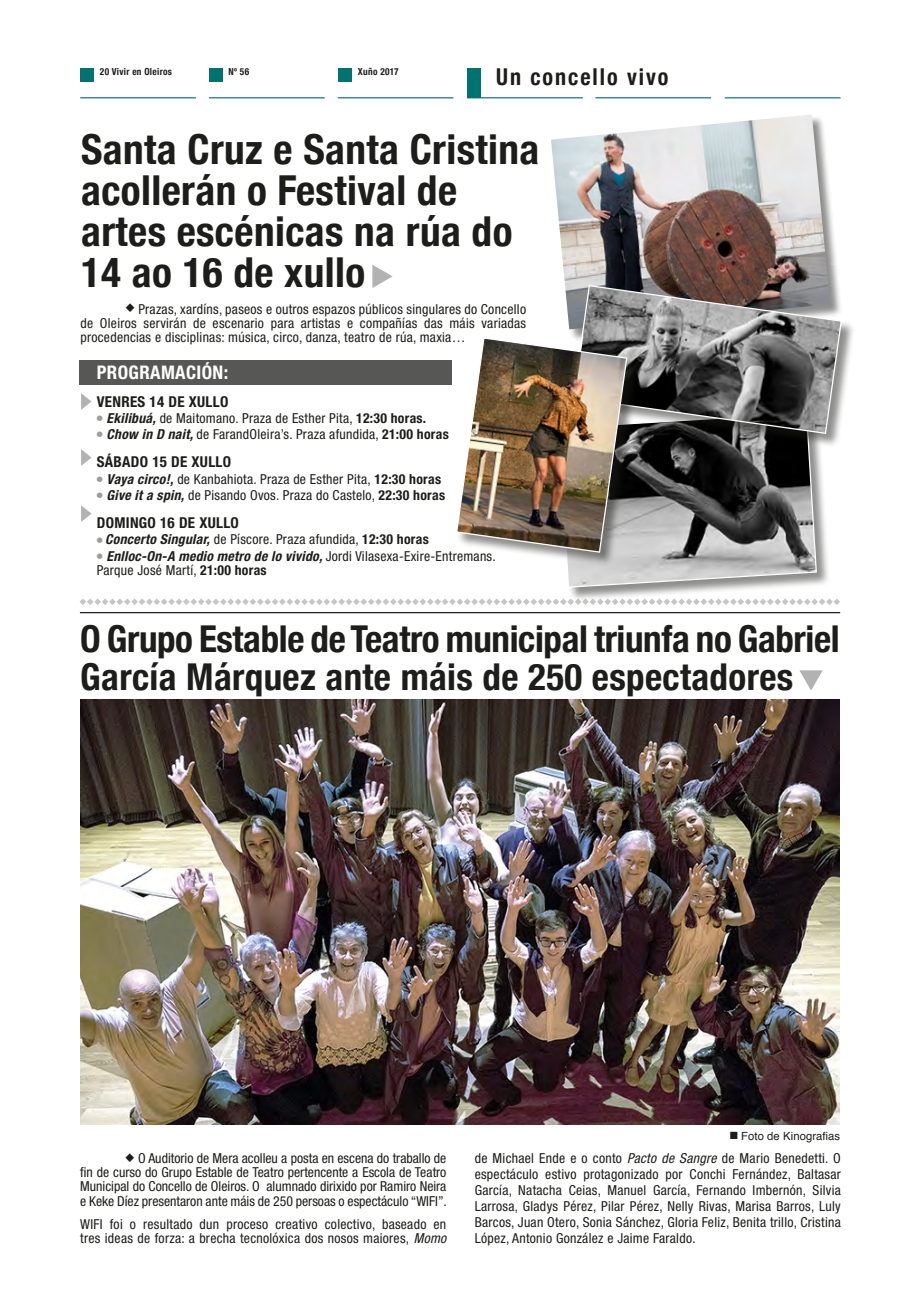
<style>
.page{position:relative;width:904px;height:1312px;background:#fff}
.page>*{position:absolute;margin:0;border:0;box-sizing:border-box;transform-origin:0 0}
.t1{font:700 condensed 41.25px/41.1px "Helvetica Neue";letter-spacing:.01em;color:#1d1d1b}
.t2{font:700 condensed 37px/37.1px "Helvetica Neue";letter-spacing:-.01em;color:#1d1d1b}
.t3{font:700 condensed 23.25px "Helvetica Neue";letter-spacing:.09em;color:#1d1d1b;scale:.95 1}
.t4{font:700 condensed 18.75px "Helvetica Neue";letter-spacing:.02em;color:#fff}
.t5{font:700 condensed 15px "Helvetica Neue";letter-spacing:.02em;color:#1d1d1b}
.t6{font:condensed 13.75px/16px "Helvetica Neue";letter-spacing:.02em;color:#1d1d1b}
.t7{font:11.25px "Helvetica";letter-spacing:.005em;color:#1d1d1b}
.t8{font:700 condensed 9.75px "Helvetica Neue";letter-spacing:.035em;color:#1d1d1b;scale:.95 1}
.s1{font-family:"Monotype Sorts";font-stretch:normal;font-size:12px}
.s2{font-family:"Monotype Sorts";font-stretch:normal;font-size:7.5px;color:#9d9d9c}
.s3{font-weight:700;font-style:italic}
.s4{font-weight:700}
.s5{font-style:italic}
.s6{font-family:"Monotype Sorts";font-size:10px}
</style>
<div class="page">
<div style="left:80px;top:360px;width:372px;height:24px;background:#575756"></div>
<img style="left:80px;top:699px;width:759px;height:424px">
<svg style="left:79px;top:598px;width:761px;height:7px"></svg>
<hr style="left:80px;top:612px;width:760px;height:1px;background:#1d1d1b">
<svg style="left:799px;top:670px;width:23px;height:20px"></svg>
<svg style="left:81px;top:393px;width:11px;height:17px"></svg>
<svg style="left:81px;top:449px;width:11px;height:17px"></svg>
<svg style="left:81px;top:505px;width:11px;height:17px"></svg>
<svg style="left:372px;top:265px;width:20px;height:23px"></svg>
<div style="left:551px;top:115px;width:291px;height:227px;background:#1d1d1b;opacity:.5"></div>
<img style="left:551px;top:115px;width:279px;height:169px">
<div style="left:558px;top:412px;width:272px;height:189px;background:#1d1d1b;opacity:.5"></div>
<div style="left:573px;top:285px;width:282px;height:162px;background:#1d1d1b;opacity:.5"></div>
<img style="left:457px;top:284px;width:385px;height:304px">
<hr style="left:209px;top:97px;width:115px;height:1px;background:#007270">
<hr style="left:338px;top:97px;width:115px;height:1px;background:#007270">
<hr style="left:467px;top:97px;width:116px;height:1px;background:#007270">
<hr style="left:724px;top:97px;width:116px;height:1px;background:#007270">
<div style="left:467px;top:68px;width:13px;height:30px;background:#007270"></div>
<div style="left:209px;top:68px;width:13px;height:13px;background:#007270"></div>
<div style="left:80px;top:68px;width:14px;height:13px;background:#007270"></div>
<div style="left:338px;top:68px;width:13px;height:13px;background:#007270"></div>
<hr style="left:80px;top:97px;width:116px;height:1px;background:#007270">
<hr style="left:595px;top:97px;width:116px;height:1px;background:#007270">
<p class="t8" style="left:100px;top:64px;width:77px">20 Vivir en Oleiros</p>
<p class="t8" style="left:228px;top:64px;width:23px">Nº 56</p>
<p class="t8" style="left:358px;top:64px;width:44px">Xuño 2017</p>
<h3 class="t3" style="left:496px;top:57px;width:183px">Un concello vivo</h3>
<h1 class="t1" style="left:81px;top:125px;width:460px">Santa Cruz e Santa Cristina acollerán o Festival de artes escénicas na rúa do<br>14 ao 16 de xullo</h1>
<p class="t6" style="left:80px;top:301px;width:447px;line-height:14.1px;text-align:justify;text-indent:45px"><span class="s1">U</span> Prazas, xardíns, paseos e outros espazos públicos singulares do Concello de Oleiros servirán de escenario para artistas e compañías das máis variadas procedencias e disciplinas: música, circo, danza, teatro de rúa, maxia…</p>
<h3 class="t4" style="left:97px;top:361px;width:133px">PROGRAMACIÓN:</h3>
<p class="t5" style="left:97px;top:392px;width:133px">VENRES 14 DE XULLO</p>
<p class="t6" style="left:97px;top:410px;width:353px"><span class="s2">L</span> <span class="s3">Ekilibuá,</span> de Maitomano. Praza de Esther Pita, <span class="s4">12:30 horas.<br></span><span class="s2">L</span> <span class="s3">Chow in D nait,</span> de FarandOleira’s. Praza afundida, <span class="s4">21:00 horas</span></p>
<p class="t5" style="left:97px;top:453px;width:136px">SÁBADO 15 DE XULLO</p>
<p class="t6" style="left:97px;top:470px;width:350px"><span class="s2">L</span> <span class="s3">Vaya circo!,</span> de Kanbahiota. Praza de Esther Pita, <span class="s4">12:30 horas<br></span><span class="s2">L</span> <span class="s3">Give it a spin,</span> de Pisando Ovos. Praza do Castelo, <span class="s4">22:30 horas</span></p>
<p class="t5" style="left:97px;top:513px;width:143px">DOMINGO 16 DE XULLO</p>
<p class="t6" style="left:97px;top:531px;width:400px"><span class="s2">L</span> <span class="s3">Concerto Singular,</span> de Píscore. Praza afundida, <span class="s4">12:30 horas<br></span><span class="s2">L</span> <span class="s3">Enlloc-On-A medio metro de lo vivido,</span> Jordi Vilasexa-Exire-Entremans.</p>
<p class="t6" style="left:97px;top:562px;width:171px">Parque José Martí, <span class="s4">21:00 horas</span></p>
<h2 class="t2" style="left:80px;top:618px;width:761px">O Grupo Estable de Teatro municipal triunfa no Gabriel<br>García Márquez ante máis de 250 espectadores</h2>
<p class="t6" style="left:80px;top:1150px;width:368px;line-height:14.2px;text-align:justify;text-indent:45px"><span class="s1">U</span> O Auditorio de Mera acolleu a posta en escena do traballo de fin de curso do Grupo Estable de Teatro pertencente a Escola de Teatro Municipal do Concello de Oleiros. O alumnado dirixido por Ramiro Neira e Keke Díez presentaron ante máis de 250 persoas o espectáculo “WIFI”.</p>
<p class="t6" style="left:80px;top:1216px;width:368px;line-height:14.2px">WIFI foi o resultado dun proceso creativo colectivo, baseado en tres ideas de forza: a brecha tecnolóxica dos nosos maiores, <span class="s5">Momo</span></p>
<p class="t7" style="left:730px;top:1126px;width:112px"><span class="s6">N</span> Foto de Kinografias</p>
<p class="t6" style="left:475px;top:1149px;width:367px;text-align:justify">de Michael Ende e o conto <span class="s5">Pacto de Sangre</span> de Mario Benedetti. O espectáculo estivo protagonizado por Conchi Fernández, Baltasar García, Natacha Ceias, Manuel García, Fernando Imbernón, Silvia Larrosa, Gladys Pérez, Pilar Pérez, Nelly Rivas, Marisa Barros, Luly Barcos, Juan Otero, Sonia Sánchez, Gloria Feliz, Benita trillo, Cristina López, Antonio González e Jaime Faraldo.</p>
</div>
